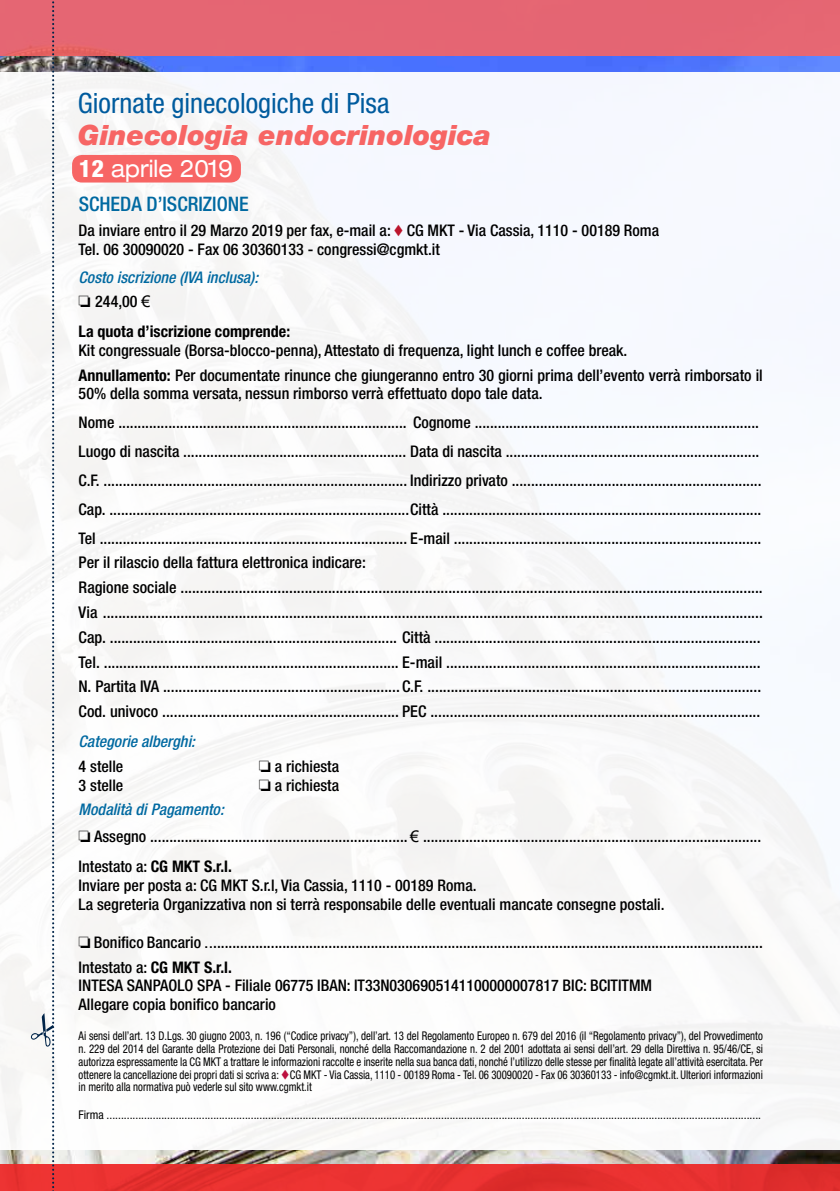
<style>
.page{position:relative;width:840px;height:1191px;background:#fff}
.page>*{position:absolute;margin:0;border:0;box-sizing:border-box;transform-origin:0 0}
.t1{font:condensed 28px "Helvetica Neue";color:#005b9e}
.t2{font:italic 900 28px "Helvetica Neue";color:#f76564}
.t3{font:expanded 24px "Helvetica Neue";color:#fff;scale:.9 1}
.t4{font:500 condensed 20px "Helvetica Neue";color:#0069a1}
.t5{font:500 condensed 16.2px/24.8px "Helvetica Neue";color:#000}
.t6{font:500 condensed 16px/28.8px "Helvetica Neue";color:#000}
.t7{font:italic 500 condensed 16px "Helvetica Neue";color:#0069a1}
.t8{font:700 condensed 16px/30.2px "Helvetica Neue";color:#000}
.t9{font:condensed 12px/12.8px "Helvetica Neue";color:#000;text-align:justify;scale:.9 1}
.t10{font:condensed 12px "Helvetica Neue";color:#000}
.s1{font-weight:800;font-stretch:condensed}
.s2{color:#bc152d}
.s3{font-weight:500}
.s4{font-family:"Arial";font-weight:400;font-stretch:normal}
.s5{font-weight:700}
.s6{font-weight:400;font-stretch:normal}
.s7{color:#bc103f}
</style>
<div class="page">
<img style="left:0;top:55px;width:839px;height:1109px">
<div style="left:0;top:72px;width:839px;height:1077px;background:#f7f9fc"></div>
<div style="left:0;top:1164px;width:839px;height:27px;background:linear-gradient(to right,#eb3231,#e22e2d)"></div>
<div style="left:0;top:0;width:839px;height:55px;background:#e56673"></div>
<svg style="left:31px;top:1px;width:23px;height:1190px"></svg>
<div style="left:72px;top:155px;width:169px;height:27px;background:#f76564;border-radius:10px"></div>
<h1 class="t1" style="left:78px;top:86px;width:313px">Giornate ginecologiche di Pisa</h1>
<h1 class="t2" style="left:78px;top:118px;width:414px">Ginecologia endocrinologica</h1>
<h2 class="t3" style="left:79px;top:154px;width:172px"><span class="s1">12</span> aprile 2019</h2>
<p class="t4" style="left:79px;top:192px;width:172px">SCHEDA D’ISCRIZIONE</p>
<p class="t6" style="left:79px;top:220px;width:581px;line-height:18.8px">Da inviare entro il 29 Marzo 2019 per fax, e-mail a: <span class="s2">◆</span> CG MKT - Via Cassia, 1110 - 00189 Roma<br>Tel. 06 30090020 - Fax 06 30360133 - congressi@cgmkt.it</p>
<p class="t7" style="left:79px;top:267px;width:181px">Costo iscrizione (IVA inclusa):</p>
<p class="t8" style="left:79px;top:286px;width:213px">□ <span class="s3">244,00</span> <span class="s4">€<br></span>La quota d’iscrizione comprende:</p>
<p class="t6" style="left:79px;top:338px;width:685px;line-height:24.4px">Kit congressuale (Borsa-blocco-penna), Attestato di frequenza, light lunch e coffee break.<br><span class="s5">Annullamento:</span> Per documentate rinunce che giungeranno entro 30 giorni prima dell’evento verrà rimborsato il</p>
<p class="t6" style="left:79px;top:379px;width:684px">50% della somma versata, nessun rimborso verrà effettuato dopo tale data.<br>Nome ........................................................................... Cognome ..........................................................................<br>Luogo di nascita .......................................................... Data di nascita ..................................................................<br>C.F. ............................................................................... Indirizzo privato .................................................................<br>Cap. ..............................................................................Città ...................................................................................<br>Tel ................................................................................ E-mail ................................................................................</p>
<p class="t5" style="left:79px;top:550px;width:685px">Per il rilascio della fattura elettronica indicare:<br>Ragione sociale ......................................................................................................................................................<br>Via ..........................................................................................................................................................................<br>Cap. .......................................................................... Città ....................................................................................<br>Tel. ............................................................................ E-mail .................................................................................<br>N. Partita IVA ............................................................. C.F. ......................................................................................<br>Cod. univoco ............................................................. PEC .....................................................................................</p>
<p class="t7" style="left:79px;top:732px;width:118px">Categorie alberghi:</p>
<p class="t6" style="left:79px;top:751px;width:46px">4 stelle</p>
<p class="t6" style="left:259px;top:751px;width:82px">□ a richiesta</p>
<p class="t6" style="left:79px;top:770px;width:46px">3 stelle</p>
<p class="t6" style="left:259px;top:770px;width:82px">□ a richiesta</p>
<p class="t7" style="left:79px;top:800px;width:147px">Modalità di Pagamento:</p>
<p class="t6" style="left:79px;top:821px;width:683px;line-height:30.2px">□ Assegno ................................................................... <span class="s4">€</span> ........................................................................................<br>Intestato a: <span class="s5">CG MKT S.r.l.</span></p>
<p class="t6" style="left:79px;top:875px;width:587px;line-height:18.8px">Inviare per posta a: CG MKT S.r.l, Via Cassia, 1110 - 00189 Roma.<br>La segreteria Organizzativa non si terrà responsabile delle eventuali mancate consegne postali.</p>
<p class="t6" style="left:79px;top:930px;width:685px;line-height:24.4px">□ Bonifico Bancario <span class="s6">..</span>...............................................................................................................................................<br>Intestato a: <span class="s5">CG MKT S.r.l.</span></p>
<p class="t6" style="left:79px;top:976px;width:574px;line-height:18.8px">INTESA SANPAOLO SPA - Filiale 06775 IBAN: IT33N0306905141100000007817 BIC: BCITITMM<br>Allegare copia bonifico bancario</p>
<p class="t9" style="left:79px;top:1029px;width:761px">Ai sensi dell’art. 13 D.Lgs. 30 giugno 2003, n. 196 (“Codice privacy”), dell’art. 13 del Regolamento Europeo n. 679 del 2016 (il “Regolamento privacy”), del Provvedimento n. 229 del 2014 del Garante della Protezione dei Dati Personali, nonché della Raccomandazione n. 2 del 2001 adottata ai sensi dell’art. 29 della Direttiva n. 95/46/CE, si autorizza espressamente la CG MKT a trattare le informazioni raccolte e inserite nella sua banca dati, nonché l’utilizzo delle stesse per finalità legate all’attività esercitata. Per ottenere la cancellazione dei propri dati si scriva a: <span class="s7">▼</span>CG MKT - Via Cassia, 1110 - 00189 Roma - Tel. 06 30090020 - Fax 06 30360133 - info@cgmkt.it. Ulteriori informazioni in merito alla normativa può vederle sul sito www.cgmkt.it</p>
<p class="t10" style="left:79px;top:1107px;width:683px">Firma ...................................................................................................................................................................................................................................</p>
</div>
